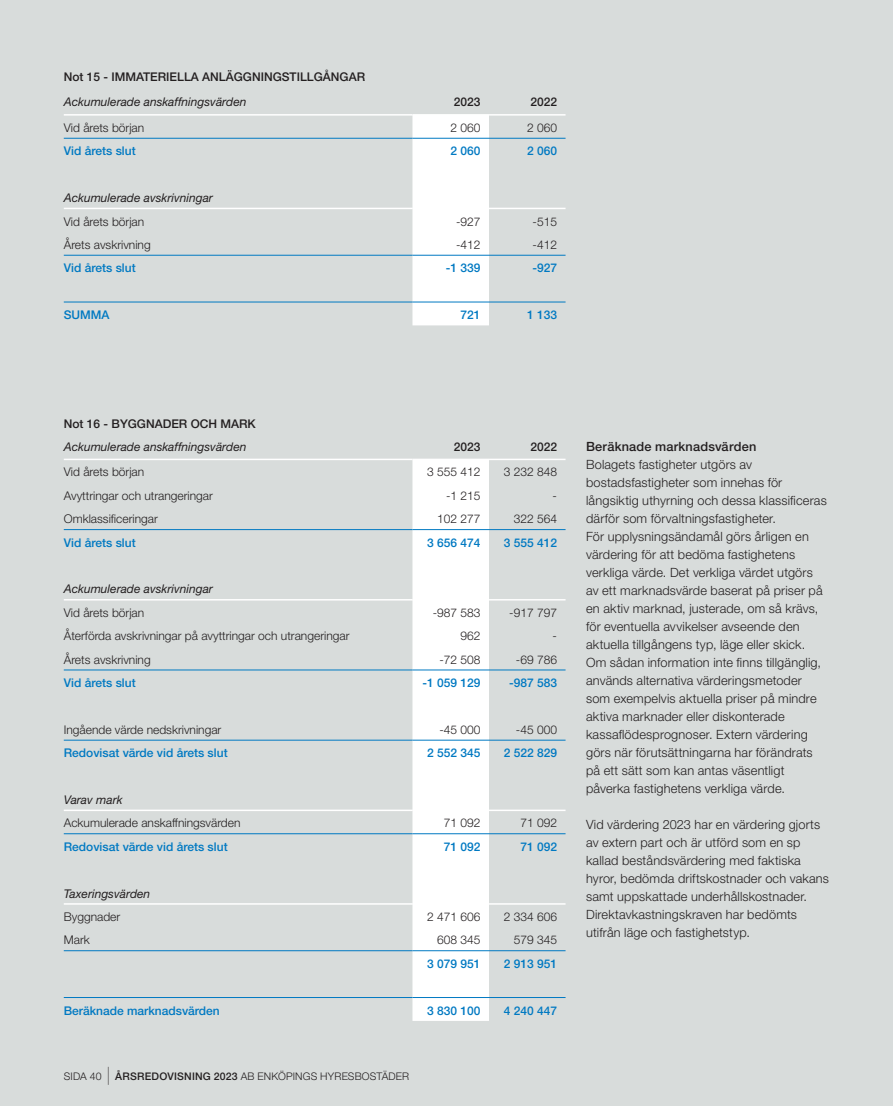
<style>
.page{position:relative;width:893px;height:1106px;background:#d8dcdb}
.page>*{position:absolute;margin:0;border:0;box-sizing:border-box;transform-origin:0 0}
.t1{font:300 12.75px/18px "Helvetica Neue LT Std";letter-spacing:.015em;color:#231f20}
.t2{font:500 12.75px "Helvetica Neue LT Std";letter-spacing:.015em;color:#231f20}
.t3{font:300 12px "Helvetica Neue LT Std";color:#231f20}
.t4{font:500 12px "Helvetica Neue LT Std";color:#0079c2}
.t5{font:italic 12px "Helvetica Neue LT Std";color:#231f20}
.t6{font:500 12px "Helvetica Neue LT Std";color:#231f20}
.t7{font:300 10.5px "Helvetica Neue LT Std";letter-spacing:.015em;color:#231f20}
.s1{font-size:18px}
.s2{font-weight:500}
</style>
<div class="page">
<div style="left:412px;top:460px;width:77px;height:560px;background:#fff"></div>
<hr style="left:64px;top:903px;width:348px;height:1px;background:#fff">
<hr style="left:412px;top:903px;width:77px;height:1px;background:#fff">
<hr style="left:489px;top:903px;width:77px;height:1px;background:#fff">
<hr style="left:64px;top:529px;width:348px;height:1px;background:#0079c2">
<hr style="left:412px;top:529px;width:77px;height:1px;background:#0079c2">
<hr style="left:489px;top:529px;width:77px;height:1px;background:#0079c2">
<hr style="left:64px;top:669px;width:348px;height:1px;background:#0079c2">
<hr style="left:412px;top:669px;width:77px;height:1px;background:#0079c2">
<hr style="left:489px;top:669px;width:77px;height:1px;background:#0079c2">
<hr style="left:64px;top:739px;width:348px;height:1px;background:#0079c2">
<hr style="left:412px;top:739px;width:77px;height:1px;background:#0079c2">
<hr style="left:489px;top:739px;width:77px;height:1px;background:#0079c2">
<hr style="left:64px;top:833px;width:348px;height:1px;background:#0079c2">
<hr style="left:412px;top:833px;width:77px;height:1px;background:#0079c2">
<hr style="left:489px;top:833px;width:77px;height:1px;background:#0079c2">
<hr style="left:64px;top:950px;width:348px;height:1px;background:#0079c2">
<hr style="left:412px;top:950px;width:77px;height:1px;background:#0079c2">
<hr style="left:489px;top:950px;width:77px;height:1px;background:#0079c2">
<hr style="left:64px;top:458px;width:348px;height:2px;background:#fff">
<hr style="left:412px;top:458px;width:77px;height:2px;background:#fff">
<hr style="left:489px;top:458px;width:77px;height:2px;background:#fff">
<hr style="left:64px;top:599px;width:348px;height:1px;background:#fff">
<hr style="left:412px;top:599px;width:77px;height:1px;background:#fff">
<hr style="left:489px;top:599px;width:77px;height:1px;background:#fff">
<hr style="left:64px;top:809px;width:348px;height:2px;background:#fff">
<hr style="left:412px;top:809px;width:77px;height:2px;background:#fff">
<hr style="left:489px;top:809px;width:77px;height:2px;background:#fff">
<hr style="left:64px;top:997px;width:348px;height:1px;background:#0079c2">
<hr style="left:412px;top:997px;width:77px;height:1px;background:#0079c2">
<hr style="left:489px;top:997px;width:77px;height:1px;background:#0079c2">
<div style="left:412px;top:116px;width:77px;height:209px;background:#fff"></div>
<hr style="left:64px;top:138px;width:348px;height:1px;background:#0079c2">
<hr style="left:412px;top:138px;width:77px;height:1px;background:#0079c2">
<hr style="left:489px;top:138px;width:77px;height:1px;background:#0079c2">
<hr style="left:64px;top:255px;width:348px;height:1px;background:#0079c2">
<hr style="left:412px;top:255px;width:77px;height:1px;background:#0079c2">
<hr style="left:489px;top:255px;width:77px;height:1px;background:#0079c2">
<hr style="left:64px;top:114px;width:348px;height:2px;background:#fff">
<hr style="left:412px;top:114px;width:77px;height:2px;background:#fff">
<hr style="left:489px;top:114px;width:77px;height:2px;background:#fff">
<hr style="left:64px;top:208px;width:348px;height:1px;background:#fff">
<hr style="left:412px;top:208px;width:77px;height:1px;background:#fff">
<hr style="left:489px;top:208px;width:77px;height:1px;background:#fff">
<hr style="left:64px;top:302px;width:348px;height:1px;background:#0079c2">
<hr style="left:412px;top:302px;width:77px;height:1px;background:#0079c2">
<hr style="left:489px;top:302px;width:77px;height:1px;background:#0079c2">
<h4 class="t6" style="left:64px;top:69px;width:303px">Not 15 - IMMATERIELLA ANLÄGGNINGSTILLGÅNGAR</h4>
<p class="t5" style="left:64px;top:95px;width:184px">Ackumulerade anskaffningsvärden</p>
<p class="t6" style="left:454px;top:95px;width:28px">2023</p>
<p class="t6" style="left:530px;top:95px;width:28px">2022</p>
<p class="t3" style="left:64px;top:120px;width:82px">Vid årets början</p>
<p class="t3" style="left:450px;top:120px;width:32px">2 060</p>
<p class="t3" style="left:527px;top:120px;width:32px">2 060</p>
<p class="t4" style="left:64px;top:144px;width:73px">Vid årets slut</p>
<p class="t4" style="left:450px;top:144px;width:32px">2 060</p>
<p class="t4" style="left:527px;top:144px;width:32px">2 060</p>
<p class="t5" style="left:64px;top:191px;width:151px">Ackumulerade avskrivningar</p>
<p class="t3" style="left:64px;top:214px;width:82px">Vid årets början</p>
<p class="t3" style="left:456px;top:214px;width:26px">-927</p>
<p class="t3" style="left:533px;top:214px;width:26px">-515</p>
<p class="t3" style="left:64px;top:237px;width:88px">Årets avskrivning</p>
<p class="t3" style="left:456px;top:237px;width:26px">-412</p>
<p class="t3" style="left:533px;top:237px;width:26px">-412</p>
<p class="t4" style="left:64px;top:261px;width:73px">Vid årets slut</p>
<p class="t4" style="left:446px;top:261px;width:36px">-1 339</p>
<p class="t4" style="left:532px;top:261px;width:26px">-927</p>
<p class="t4" style="left:64px;top:308px;width:47px">SUMMA</p>
<p class="t4" style="left:460px;top:308px;width:22px">721</p>
<p class="t4" style="left:527px;top:308px;width:32px">1 133</p>
<h4 class="t6" style="left:64px;top:416px;width:194px">Not 16 - BYGGNADER OCH MARK</h4>
<p class="t5" style="left:64px;top:439px;width:184px">Ackumulerade anskaffningsvärden</p>
<p class="t6" style="left:454px;top:439px;width:28px">2023</p>
<p class="t6" style="left:530px;top:439px;width:28px">2022</p>
<p class="t3" style="left:64px;top:465px;width:82px">Vid årets början</p>
<p class="t3" style="left:427px;top:465px;width:55px">3 555 412</p>
<p class="t3" style="left:504px;top:465px;width:55px">3 232 848</p>
<p class="t3" style="left:64px;top:488px;width:151px">Avyttringar och utrangeringar</p>
<p class="t3" style="left:446px;top:488px;width:36px">-1 215</p>
<p class="t3" style="left:553px;top:488px;width:6px">-</p>
<p class="t3" style="left:64px;top:511px;width:96px">Omklassificeringar</p>
<p class="t3" style="left:437px;top:511px;width:45px">102 277</p>
<p class="t3" style="left:514px;top:511px;width:45px">322 564</p>
<p class="t4" style="left:64px;top:535px;width:73px">Vid årets slut</p>
<p class="t4" style="left:427px;top:535px;width:55px">3 656 474</p>
<p class="t4" style="left:504px;top:535px;width:55px">3 555 412</p>
<p class="t5" style="left:64px;top:582px;width:151px">Ackumulerade avskrivningar</p>
<p class="t3" style="left:64px;top:605px;width:82px">Vid årets början</p>
<p class="t3" style="left:433px;top:605px;width:49px">-987 583</p>
<p class="t3" style="left:509px;top:605px;width:49px">-917 797</p>
<p class="t3" style="left:64px;top:628px;width:287px">Återförda avskrivningar på avyttringar och utrangeringar</p>
<p class="t3" style="left:460px;top:628px;width:22px">962</p>
<p class="t3" style="left:553px;top:628px;width:6px">-</p>
<p class="t3" style="left:64px;top:652px;width:88px">Årets avskrivning</p>
<p class="t3" style="left:439px;top:652px;width:43px">-72 508</p>
<p class="t3" style="left:516px;top:652px;width:43px">-69 786</p>
<p class="t4" style="left:64px;top:675px;width:73px">Vid årets slut</p>
<p class="t4" style="left:422px;top:675px;width:60px">-1 059 129</p>
<p class="t4" style="left:509px;top:675px;width:50px">-987 583</p>
<p class="t3" style="left:64px;top:722px;width:159px">Ingående värde nedskrivningar</p>
<p class="t3" style="left:439px;top:722px;width:43px">-45 000</p>
<p class="t3" style="left:516px;top:722px;width:43px">-45 000</p>
<p class="t4" style="left:64px;top:746px;width:165px">Redovisat värde vid årets slut</p>
<p class="t4" style="left:427px;top:746px;width:55px">2 552 345</p>
<p class="t4" style="left:504px;top:746px;width:55px">2 522 829</p>
<p class="t5" style="left:64px;top:792px;width:60px">Varav mark</p>
<p class="t3" style="left:64px;top:816px;width:178px">Ackumulerade anskaffningsvärden</p>
<p class="t3" style="left:444px;top:816px;width:38px">71 092</p>
<p class="t3" style="left:520px;top:816px;width:38px">71 092</p>
<p class="t4" style="left:64px;top:839px;width:165px">Redovisat värde vid årets slut</p>
<p class="t4" style="left:444px;top:839px;width:38px">71 092</p>
<p class="t4" style="left:520px;top:839px;width:38px">71 092</p>
<p class="t5" style="left:64px;top:886px;width:88px">Taxeringsvärden</p>
<p class="t3" style="left:64px;top:909px;width:58px">Byggnader</p>
<p class="t3" style="left:427px;top:909px;width:55px">2 471 606</p>
<p class="t3" style="left:504px;top:909px;width:55px">2 334 606</p>
<p class="t3" style="left:64px;top:932px;width:28px">Mark</p>
<p class="t3" style="left:437px;top:932px;width:45px">608 345</p>
<p class="t3" style="left:514px;top:932px;width:45px">579 345</p>
<p class="t4" style="left:427px;top:956px;width:55px">3 079 951</p>
<p class="t4" style="left:504px;top:956px;width:55px">2 913 951</p>
<p class="t4" style="left:64px;top:1003px;width:158px">Beräknade marknadsvärden</p>
<p class="t4" style="left:427px;top:1003px;width:55px">3 830 100</p>
<p class="t4" style="left:504px;top:1003px;width:55px">4 240 447</p>
<p class="t7" style="left:64px;top:1069px;width:347px">SIDA 40 <span class="s1">|</span> <span class="s2">ÅRSREDOVISNING 2023</span> AB ENKÖPINGS HYRESBOSTÄDER</p>
<h5 class="t2" style="left:586px;top:439px;width:172px">Beräknade marknadsvärden</h5>
<p class="t1" style="left:586px;top:455px;width:242px">Bolagets fastigheter utgörs av bostadsfastigheter som innehas för långsiktig uthyrning och dessa klassificeras därför som förvaltningsfastigheter.<br>För upplysningsändamål görs årligen en värdering för att bedöma fastighetens verkliga värde. Det verkliga värdet utgörs av ett marknadsvärde baserat på priser på en aktiv marknad, justerade, om så krävs, för eventuella avvikelser avseende den aktuella tillgångens typ, läge eller skick.<br>Om sådan information inte finns tillgänglig, används alternativa värderingsmetoder som exempelvis aktuella priser på mindre aktiva marknader eller diskonterade kassaflödesprognoser. Extern värdering görs när förutsättningarna har förändrats på ett sätt som kan antas väsentligt påverka fastighetens verkliga värde.</p>
<p class="t1" style="left:586px;top:815px;width:244px">Vid värdering 2023 har en värdering gjorts av extern part och är utförd som en sp kallad beståndsvärdering med faktiska hyror, bedömda driftskostnader och vakans samt uppskattade underhållskostnader.<br>Direktavkastningskraven har bedömts utifrån läge och fastighetstyp.</p>
</div>
